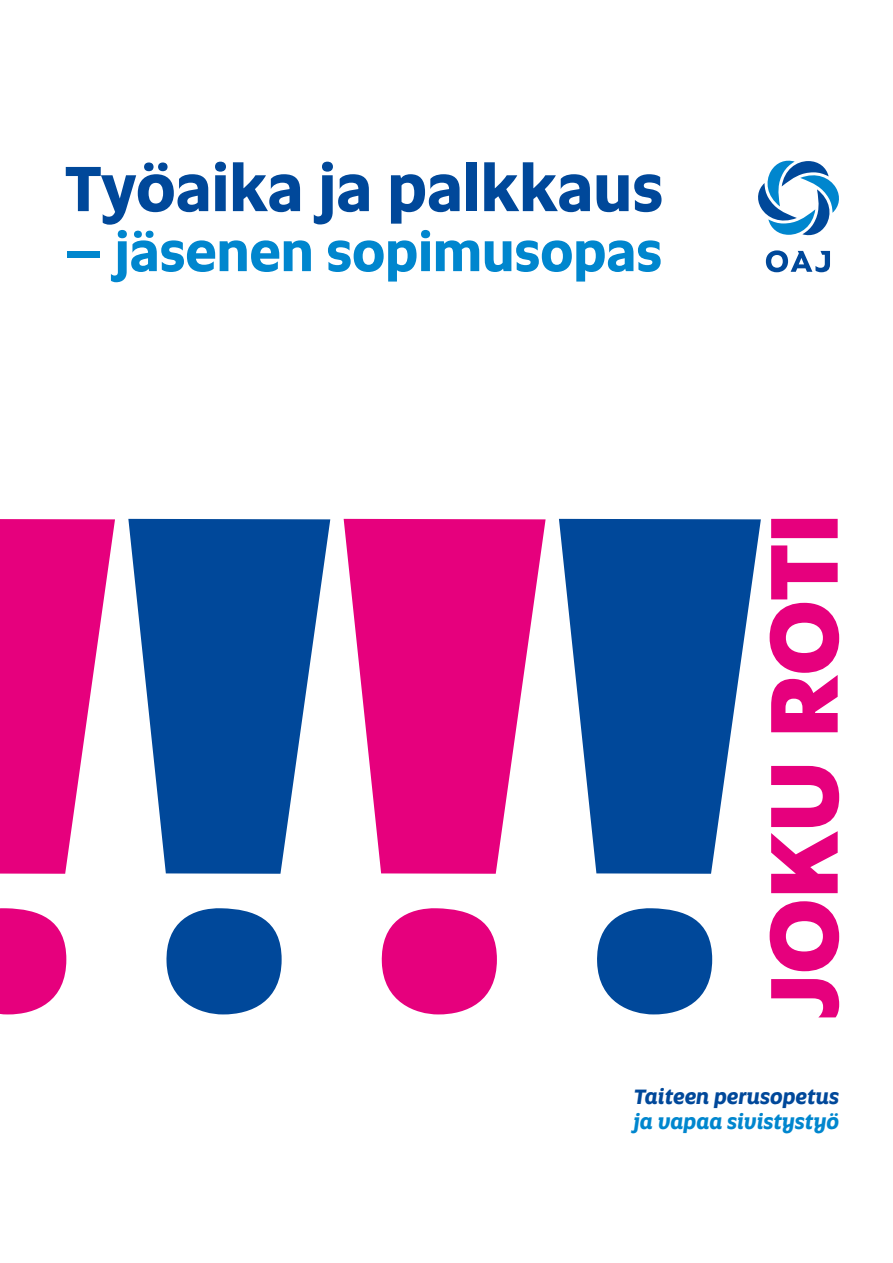
<style>
.page{position:relative;width:893px;height:1263px;background:#fff}
.page>*{position:absolute;margin:0;border:0;box-sizing:border-box;transform-origin:0 0}
.t1{font:700 64.5px "Altis";letter-spacing:-.005em;color:#00489a}
.t2{font:700 53.7px "Altis";letter-spacing:-.005em;color:#0086ce}
.t3{font:italic 700 21px "Altis";letter-spacing:-.005em;color:#00489a}
.t4{font:italic 700 21px "Altis";letter-spacing:-.005em;color:#0086ce}
</style>
<div class="page">
<svg style="left:766px;top:250px;width:64px;height:22px"></svg>
<svg style="left:758px;top:160px;width:81px;height:76px"></svg>
<svg style="left:770px;top:519px;width:69px;height:498px"></svg>
<svg style="left:559px;top:519px;width:202px;height:495px;fill:#00489a"></svg>
<svg style="left:344px;top:519px;width:202px;height:495px;fill:#e6007d"></svg>
<svg style="left:128px;top:519px;width:202px;height:495px;fill:#00489a"></svg>
<svg style="left:0;top:519px;width:115px;height:495px;fill:#e6007d"></svg>
<p class="t1" style="left:64px;top:140px;width:600px">Työaika ja palkkaus</p>
<p class="t2" style="left:64px;top:212px;width:599px">– jäsenen sopimusopas</p>
<p class="t3" style="left:634px;top:1081px;width:207px">Taiteen perusopetus</p>
<p class="t4" style="left:634px;top:1106px;width:207px">ja vapaa sivistystyö</p>
</div>
